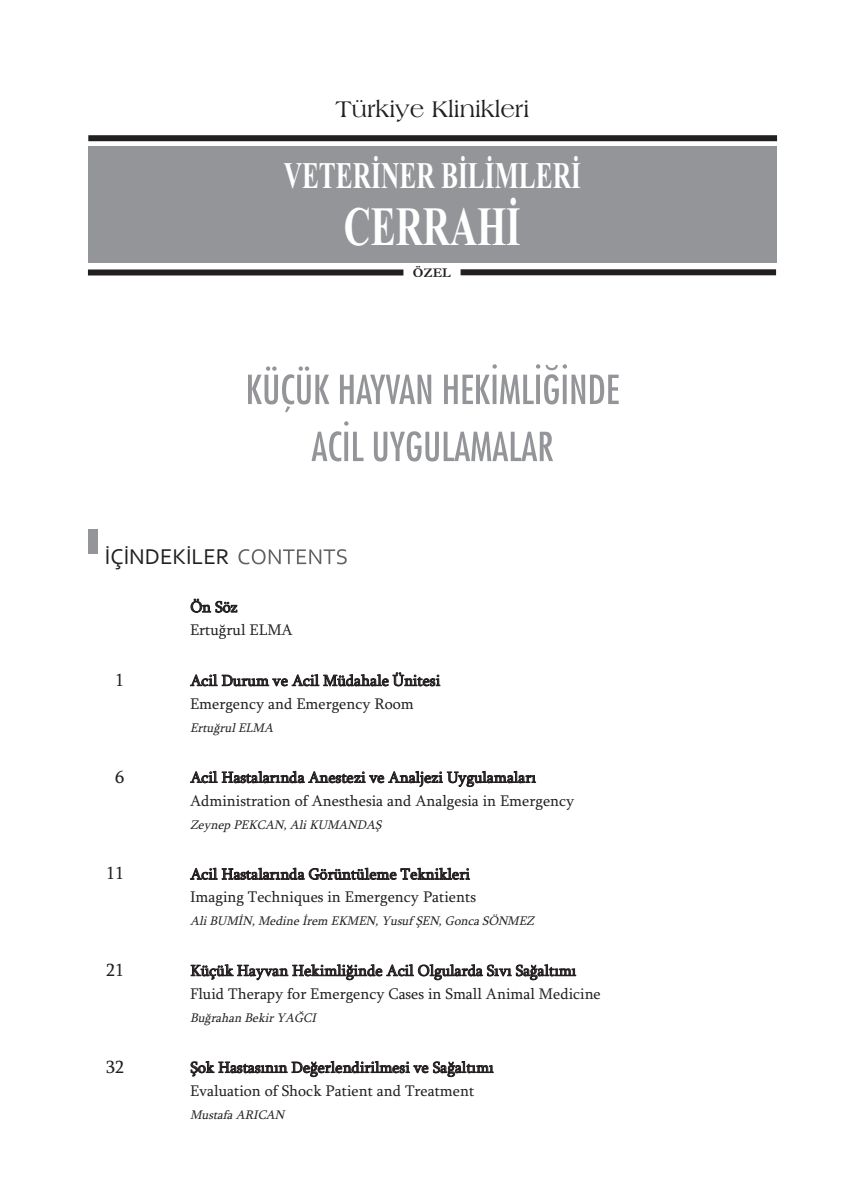
<style>
.page{position:relative;width:865px;height:1197px;background:#fff}
.page>*{position:absolute;margin:0;border:0;box-sizing:border-box;transform-origin:0 0}
.t1{font:700 55.35px "Times New Roman";color:#fff;scale:.68 1}
.t2{font:700 37.5px "Times New Roman";color:#fff;scale:.68 1}
.t3{font:24px "Americana BT Roman";color:#231f20}
.t4{font:22.5px "Corbel";color:#231f20}
.t5{font:18px "Sylfaen";color:#231f20}
.t6{font:15.75px/23.1px "Sylfaen";color:#231f20}
.t7{font:700 13.5px "Garamond";color:#231f20}
.t8{font:italic 12.75px "Sylfaen";color:#231f20}
</style>
<div class="page">
<div style="left:88px;top:147px;width:688px;height:116px;background:#939598"></div>
<div style="left:88px;top:135px;width:689px;height:6px;background:#231f20"></div>
<div style="left:88px;top:269px;width:315px;height:6px;background:#231f20"></div>
<div style="left:460px;top:269px;width:316px;height:6px;background:#231f20"></div>
<svg style="left:238px;top:549px;width:109px;height:15px"></svg>
<div style="left:88px;top:529px;width:9px;height:25px;background:#939598"></div>
<svg style="left:248px;top:364px;width:292px;height:48px"></svg>
<svg style="left:311px;top:421px;width:242px;height:40px"></svg>
<h3 class="t3" style="left:335px;top:94px;width:195px">Türkiye Klinikleri</h3>
<h2 class="t2" style="left:284px;top:153px;width:438px">VETERİNER BİLİMLERİ</h2>
<h1 class="t1" style="left:344px;top:193px;width:262px">CERRAHİ</h1>
<p class="t7" style="left:413px;top:264px;width:39px">ÖZEL</p>
<h3 class="t4" style="left:105px;top:543px;width:126px">İÇİNDEKİLER</h3>
<p class="t6" style="left:190px;top:595px;width:104px">Ön Söz<br>Ertuğrul ELMA</p>
<p class="t5" style="left:115px;top:669px;width:10px">1</p>
<p class="t6" style="left:190px;top:668px;width:252px">Acil Durum ve Acil Müdahale Ünitesi<br>Emergency and Emergency Room</p>
<p class="t8" style="left:190px;top:720px;width:88px">Ertuğrul ELMA</p>
<p class="t5" style="left:115px;top:765px;width:10px">6</p>
<p class="t6" style="left:190px;top:765px;width:386px">Acil Hastalarında Anestezi ve Analjezi Uygulamaları<br>Administration of Anesthesia and Analgesia in Emergency</p>
<p class="t8" style="left:190px;top:816px;width:196px">Zeynep PEKCAN, Ali KUMANDAŞ</p>
<p class="t5" style="left:106px;top:862px;width:19px">11</p>
<p class="t6" style="left:190px;top:862px;width:287px">Acil Hastalarında Görüntüleme Teknikleri<br>Imaging Techniques in Emergency Patients</p>
<p class="t8" style="left:190px;top:913px;width:349px">Ali BUMİN, Medine İrem EKMEN, Yusuf ŞEN, Gonca SÖNMEZ</p>
<p class="t5" style="left:106px;top:959px;width:19px">21</p>
<p class="t6" style="left:190px;top:958px;width:412px">Küçük Hayvan Hekimliğinde Acil Olgularda Sıvı Sağaltımı<br>Fluid Therapy for Emergency Cases in Small Animal Medicine</p>
<p class="t8" style="left:190px;top:1009px;width:131px">Buğrahan Bekir YAĞCI</p>
<p class="t5" style="left:106px;top:1055px;width:19px">32</p>
<p class="t6" style="left:190px;top:1055px;width:305px">Şok Hastasının Değerlendirilmesi ve Sağaltımı<br>Evaluation of Shock Patient and Treatment</p>
<p class="t8" style="left:190px;top:1106px;width:99px">Mustafa ARICAN</p>
</div>
